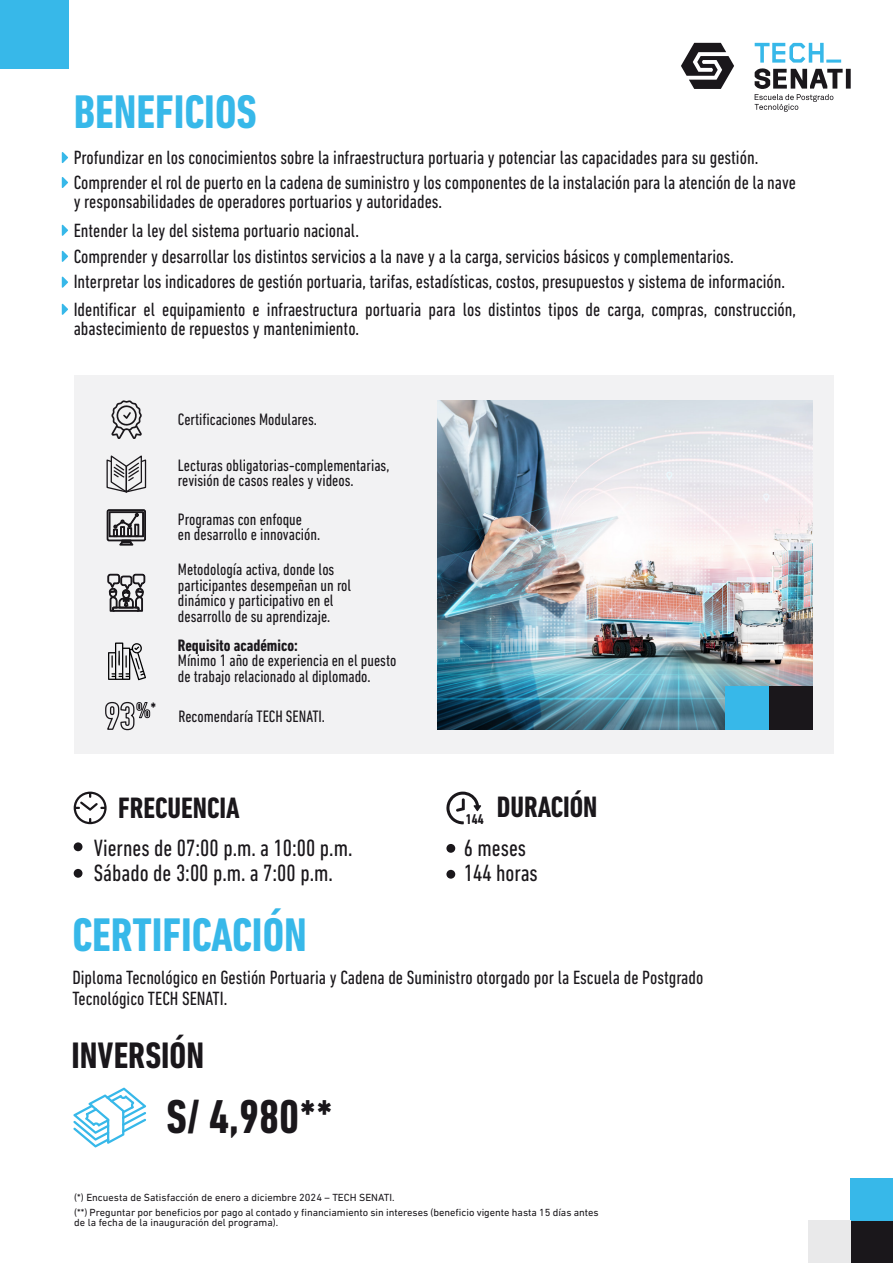
<style>
.page{position:relative;width:893px;height:1263px;background:#fff}
.page>*{position:absolute;margin:0;border:0;box-sizing:border-box;transform-origin:0 0}
.t1{font:700 condensed 48.45px "DIN Next LT Pro";color:#1a171b}
.t2{font:700 condensed 48px "DIN Next LT Pro";color:#37b8e9}
.t3{font:700 condensed 37.5px "DIN Next LT Pro";color:#1a171b}
.t4{font:700 condensed 30px "DIN Next LT Pro";color:#1a171b}
.t5{font:condensed 24px/25.5px "DIN Next LT Pro";color:#1a171b}
.t6{font:condensed 19.5px/24.9px "DIN Next LT Pro";color:#1a171b}
.t7{font:700 condensed 16.95px "DIN Next LT Pro";color:#1a171b}
.t8{font:condensed 16.8px/15.6px "DIN Next LT Pro";color:#1a171b}
.t9{font:700 condensed 16.8px "DIN Next LT Pro";color:#1a171b}
.t10{font:700 condensed 14.4px "DIN Next LT Pro";color:#1a171b}
.t11{font:10.5px/10.5px "DIN Next LT Pro";color:#1a171b}
</style>
<div class="page">
<svg style="left:681px;top:43px;width:53px;height:46px"></svg>
<svg style="left:755px;top:43px;width:96px;height:69px"></svg>
<svg style="left:62px;top:152px;width:6px;height:11px"></svg>
<svg style="left:62px;top:177px;width:6px;height:11px"></svg>
<svg style="left:62px;top:224px;width:6px;height:12px"></svg>
<svg style="left:62px;top:251px;width:6px;height:11px"></svg>
<svg style="left:62px;top:303px;width:6px;height:12px"></svg>
<svg style="left:62px;top:276px;width:6px;height:12px"></svg>
<div style="left:850px;top:1220px;width:43px;height:43px;background:#1a171b"></div>
<div style="left:850px;top:1178px;width:43px;height:42px;background:#37b8e9"></div>
<div style="left:808px;top:1220px;width:42px;height:43px;background:#e9e9ea"></div>
<div style="left:0;top:0;width:69px;height:69px;background:#37b8e9"></div>
<svg style="left:73px;top:1087px;width:73px;height:60px"></svg>
<svg style="left:74px;top:792px;width:33px;height:32px"></svg>
<div style="left:74px;top:842px;width:8px;height:9px;background:#1a171b;border-radius:50%"></div>
<div style="left:74px;top:869px;width:8px;height:9px;background:#1a171b;border-radius:50%"></div>
<svg style="left:446px;top:792px;width:35px;height:32px"></svg>
<div style="left:446px;top:844px;width:9px;height:9px;background:#1a171b;border-radius:50%"></div>
<div style="left:446px;top:870px;width:9px;height:9px;background:#1a171b;border-radius:50%"></div>
<div style="left:74px;top:376px;width:759px;height:378px;background:#f2f2f3"></div>
<svg style="left:107px;top:510px;width:39px;height:35px"></svg>
<svg style="left:108px;top:574px;width:37px;height:37px"></svg>
<img style="left:438px;top:400px;width:374px;height:329px">
<svg style="left:111px;top:400px;width:31px;height:39px"></svg>
<svg style="left:106px;top:455px;width:41px;height:38px"></svg>
<svg style="left:105px;top:701px;width:46px;height:30px"></svg>
<svg style="left:108px;top:642px;width:38px;height:38px"></svg>
<div style="left:769px;top:686px;width:43px;height:43px;background:#1a171b"></div>
<div style="left:725px;top:686px;width:44px;height:43px;background:#37b8e9"></div>
<h2 class="t2" style="left:74px;top:86px;width:185px">BENEFICIOS</h2>
<p class="t6" style="left:74px;top:145px;width:724px">Profundizar en los conocimientos sobre la infraestructura portuaria y potenciar las capacidades para su gestión.<br>Comprender el rol de puerto en la cadena de suministro y los componentes de la instalación para la atención de la nave</p>
<p class="t6" style="left:74px;top:189px;width:370px;line-height:28.3px">y responsabilidades de operadores portuarios y autoridades.<br>Entender la ley del sistema portuario nacional.</p>
<p class="t6" style="left:74px;top:243px;width:662px">Comprender y desarrollar los distintos servicios a la nave y a la carga, servicios básicos y complementarios.</p>
<p class="t6" style="left:74px;top:299px;width:724px;line-height:19.5px">Identificar el equipamiento e infraestructura portuaria para los distintos tipos de carga, compras, construcción, abastecimiento de repuestos y mantenimiento.</p>
<p class="t6" style="left:74px;top:271px;width:713px">Interpretar los indicadores de gestión portuaria, tarifas, estadísticas, costos, presupuestos y sistema de información.</p>
<p class="t8" style="left:178px;top:411px;width:141px">Certificaciones Modulares.</p>
<p class="t8" style="left:178px;top:459px;width:213px">Lecturas obligatorias-complementarias, revisión de casos reales y videos.</p>
<p class="t8" style="left:178px;top:512px;width:144px">Programas con enfoque<br>en desarrollo e innovación.</p>
<p class="t8" style="left:178px;top:563px;width:175px">Metodología activa, donde los participantes desempeñan un rol dinámico y participativo en el desarrollo de su aprendizaje.</p>
<p class="t7" style="left:151px;top:699px;width:7px">*</p>
<p class="t9" style="left:178px;top:636px;width:121px">Requisito académico:</p>
<p class="t8" style="left:178px;top:654px;width:220px">Mínimo 1 año de experiencia en el puesto de trabajo relacionado al diplomado.</p>
<p class="t8" style="left:179px;top:708px;width:148px">Recomendaría TECH SENATI.</p>
<h3 class="t4" style="left:118px;top:791px;width:123px">FRECUENCIA</h3>
<p class="t5" style="left:94px;top:837px;width:260px">Viernes de 07:00 p.m. a 10:00 p.m.<br>Sábado de 3:00 p.m. a 7:00 p.m.</p>
<h3 class="t4" style="left:497px;top:790px;width:102px">DURACIÓN</h3>
<p class="t10" style="left:466px;top:811px;width:19px">144</p>
<p class="t5" style="left:464px;top:837px;width:76px">6 meses<br>144 horas</p>
<h2 class="t2" style="left:72px;top:908px;width:236px">CERTIFICACIÓN</h2>
<p class="t6" style="left:72px;top:967px;width:633px;line-height:21px">Diploma Tecnológico en Gestión Portuaria y Cadena de Suministro otorgado por la Escuela de Postgrado<br>Tecnológico TECH SENATI.</p>
<h3 class="t3" style="left:71px;top:1035px;width:134px">INVERSIÓN</h3>
<h1 class="t1" style="left:167px;top:1089px;width:168px">S/ 4,980**</h1>
<p class="t11" style="left:74px;top:1192px;width:322px">(*) Encuesta de Satisfacción de enero a diciembre 2024 – TECH SENATI.</p>
<p class="t11" style="left:74px;top:1207px;width:526px">(**) Preguntar por beneficios por pago al contado y financiamiento sin intereses (beneficio vigente hasta 15 días antes de la fecha de la inauguración del programa).</p>
</div>
